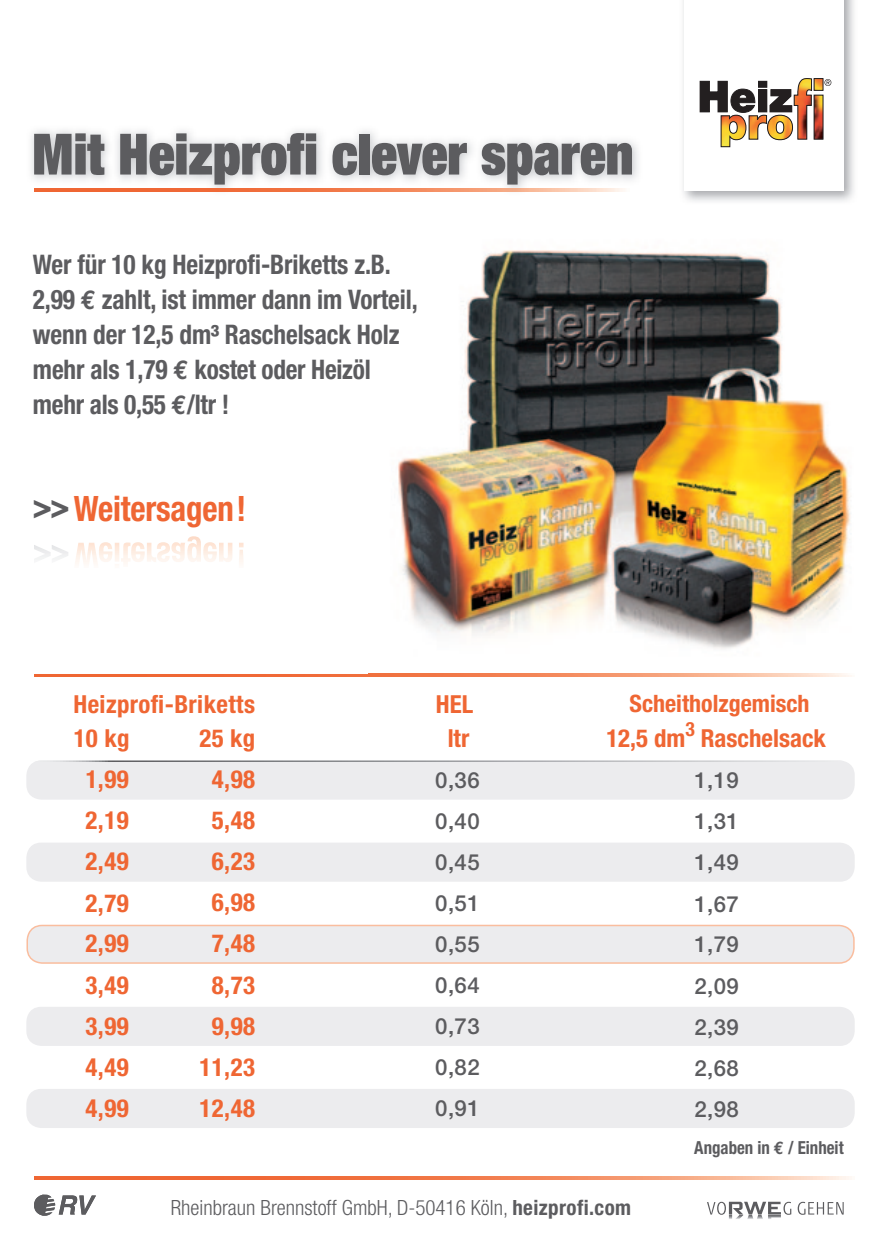
<style>
.page{position:relative;width:893px;height:1259px;background:#fff}
.page>*{position:absolute;margin:0;border:0;box-sizing:border-box;transform-origin:0 0}
.t1{font:900 expanded 57px "Helvetica Neue";color:#5c5c5f;scale:.94 1}
.t2{font:700 condensed 35.1px "Helvetica Neue";letter-spacing:-.005em;color:#ef6633;scale:.94 1}
.t3{font:700 condensed 27px/35.1px "Helvetica Neue";letter-spacing:-.005em;color:#5c5c5f;scale:.94 1}
.t4{font:700 condensed 24.9px "Helvetica Neue";letter-spacing:.015em;color:#ef6633}
.t5{font:700 condensed 24px "Helvetica Neue";color:#ef6633}
.t6{font:500 22.2px "Helvetica Neue";letter-spacing:.02em;color:#5c5c5f}
.t7{font:300 condensed 21px "Helvetica Neue";color:#5c5c5f}
.t8{font:700 condensed 19.8px "Helvetica Neue";color:#ef6633}
.t9{font:700 condensed 18px "Helvetica Neue";color:#5c5c5f;scale:.94 1}
.s1{font-family:"Euro Mono";font-stretch:normal}
.s2{color:#5c5c5f}
.s3{font-weight:700}
</style>
<div class="page">
<svg style="left:26px;top:924px;width:829px;height:40px;background:#ede8e8"></svg>
<div style="left:26px;top:842px;width:829px;height:39px;background:#ececee;border-radius:15px"></div>
<div style="left:26px;top:1089px;width:829px;height:39px;background:#ececee;border-radius:15px"></div>
<div style="left:26px;top:1006px;width:829px;height:40px;background:#ececee;border-radius:15px"></div>
<div style="left:26px;top:760px;width:829px;height:39px;background:#ececee;border-radius:15px"></div>
<svg style="left:34px;top:760px;width:810px;height:2px"></svg>
<img style="left:31px;top:130px;width:607px;height:62px">
<svg style="left:699px;top:78px;width:132px;height:70px"></svg>
<img style="left:34px;top:188px;width:595px;height:3px">
<img style="left:368px;top:250px;width:483px;height:424px">
<svg style="left:34px;top:674px;width:818px;height:3px;background:#f28357"></svg>
<img style="left:368px;top:674px;width:484px;height:1px">
<svg style="left:34px;top:1176px;width:818px;height:3px;background:#f3885d"></svg>
<svg style="left:717px;top:1201px;width:9px;height:13px"></svg>
<svg style="left:707px;top:1202px;width:8px;height:12px"></svg>
<svg style="left:798px;top:1201px;width:46px;height:13px"></svg>
<svg style="left:729px;top:1201px;width:62px;height:18px"></svg>
<svg style="left:34px;top:1194px;width:62px;height:22px"></svg>
<h1 class="t1" style="left:32px;top:118px;width:641px">Mit Heizprofi clever sparen</h1>
<p class="t3" style="left:33px;top:246px;width:411px">Wer für 10 kg Heizprofi-Briketts z.B.<br>2,99 <span class="s1">€</span> zahlt, ist immer dann im Vorteil, wenn der 12,5 dm³ Raschelsack Holz mehr als 1,79 <span class="s1">€</span> kostet oder Heizöl mehr als 0,55 <span class="s1">€</span>/ltr !</p>
<p class="t2" style="left:32px;top:487px;width:229px"><span class="s2">&gt;&gt;</span>Weitersagen !</p>
<p class="t4" style="left:73px;top:689px;width:183px">Heizprofi-Briketts</p>
<p class="t4" style="left:436px;top:689px;width:39px">HEL</p>
<p class="t5" style="left:630px;top:689px;width:181px">Scheitholzgemisch</p>
<p class="t4" style="left:74px;top:723px;width:57px">10 kg</p>
<p class="t4" style="left:199px;top:723px;width:57px">25 kg</p>
<p class="t4" style="left:448px;top:723px;width:23px">ltr</p>
<p class="t4" style="left:606px;top:723px;width:81px">12,5 dm</p>
<p class="t8" style="left:685px;top:717px;width:11px">3</p>
<p class="t4" style="left:701px;top:723px;width:127px">Raschelsack</p>
<p class="t4" style="left:86px;top:764px;width:45px">1,99</p>
<p class="t4" style="left:212px;top:764px;width:45px">4,98</p>
<p class="t6" style="left:435px;top:766px;width:46px">0,36</p>
<p class="t6" style="left:694px;top:766px;width:46px">1,19</p>
<p class="t4" style="left:85px;top:805px;width:45px">2,19</p>
<p class="t4" style="left:212px;top:805px;width:45px">5,48</p>
<p class="t6" style="left:435px;top:807px;width:46px">0,40</p>
<p class="t6" style="left:694px;top:808px;width:46px">1,31</p>
<p class="t4" style="left:85px;top:846px;width:45px">2,49</p>
<p class="t4" style="left:212px;top:846px;width:45px">6,23</p>
<p class="t6" style="left:435px;top:848px;width:46px">0,45</p>
<p class="t6" style="left:694px;top:849px;width:46px">1,49</p>
<p class="t4" style="left:85px;top:888px;width:45px">2,79</p>
<p class="t4" style="left:212px;top:887px;width:45px">6,98</p>
<p class="t6" style="left:435px;top:889px;width:46px">0,51</p>
<p class="t6" style="left:694px;top:891px;width:46px">1,67</p>
<p class="t4" style="left:85px;top:928px;width:45px">2,99</p>
<p class="t4" style="left:212px;top:928px;width:45px">7,48</p>
<p class="t6" style="left:435px;top:930px;width:46px">0,55</p>
<p class="t6" style="left:694px;top:931px;width:46px">1,79</p>
<p class="t4" style="left:85px;top:969px;width:45px">3,49</p>
<p class="t4" style="left:212px;top:969px;width:45px">8,73</p>
<p class="t6" style="left:435px;top:971px;width:46px">0,64</p>
<p class="t6" style="left:694px;top:972px;width:46px">2,09</p>
<p class="t4" style="left:85px;top:1011px;width:45px">3,99</p>
<p class="t4" style="left:212px;top:1011px;width:45px">9,98</p>
<p class="t6" style="left:435px;top:1012px;width:46px">0,73</p>
<p class="t6" style="left:694px;top:1014px;width:46px">2,39</p>
<p class="t4" style="left:85px;top:1051px;width:45px">4,49</p>
<p class="t4" style="left:199px;top:1051px;width:57px">11,23</p>
<p class="t6" style="left:435px;top:1053px;width:46px">0,82</p>
<p class="t6" style="left:694px;top:1054px;width:46px">2,68</p>
<p class="t4" style="left:85px;top:1093px;width:45px">4,99</p>
<p class="t4" style="left:199px;top:1093px;width:57px">12,48</p>
<p class="t6" style="left:435px;top:1094px;width:46px">0,91</p>
<p class="t6" style="left:694px;top:1095px;width:46px">2,98</p>
<p class="t7" style="left:171px;top:1195px;width:462px">Rheinbraun Brennstoff GmbH, D-50416 Köln, <span class="s3">heizprofi.com</span></p>
<p class="t9" style="left:694px;top:1137px;width:160px">Angaben in <span class="s1">€</span> / Einheit</p>
</div>
